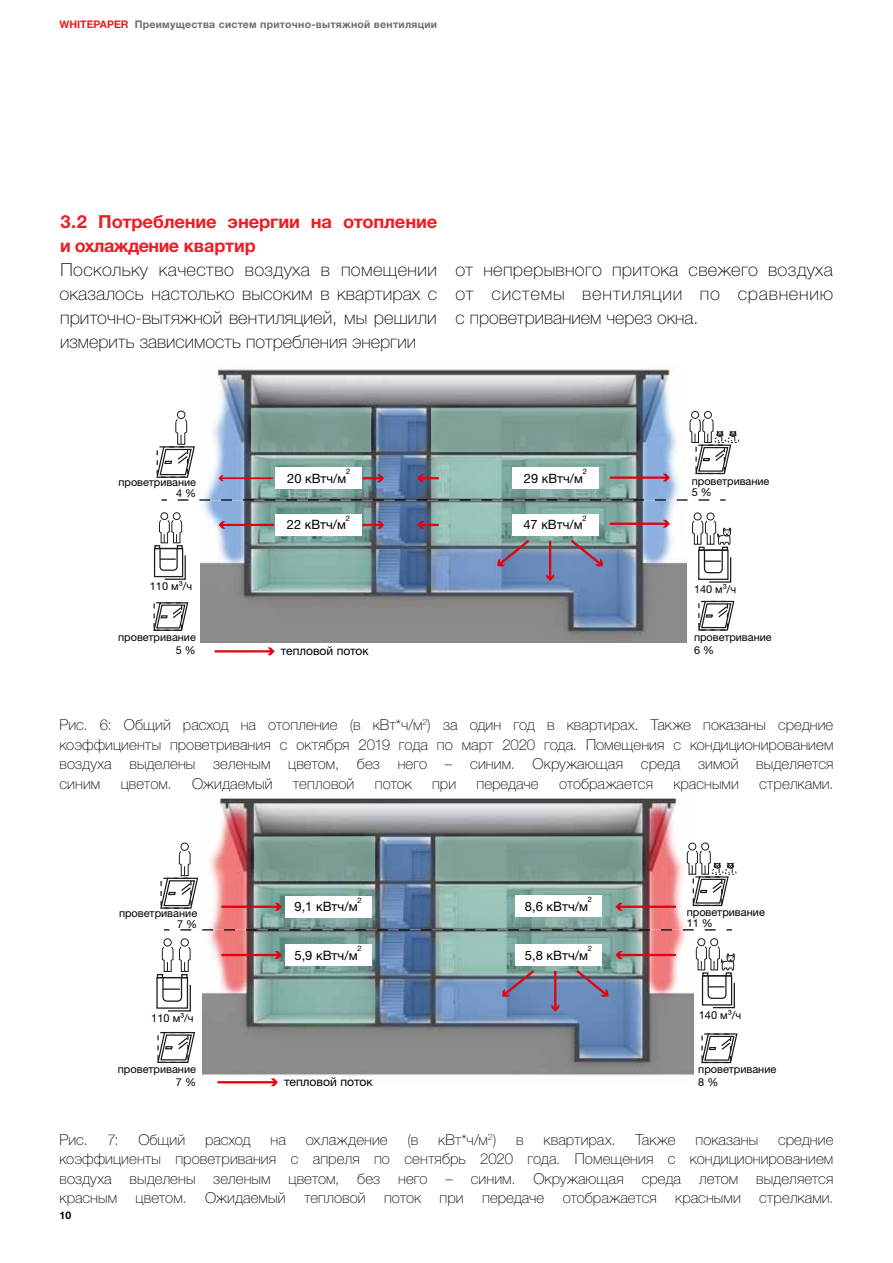
<style>
.page{position:relative;width:893px;height:1263px;background:#fff}
.page>*{position:absolute;margin:0;border:0;box-sizing:border-box;transform-origin:0 0}
.t1{font:100 18px/24px "Helvetica Neue LTW1 G";color:#000;text-align:justify}
.t2{font:700 18px/24px "Helvetica Neue LTW1 G";letter-spacing:-.01em;color:#ed1d24}
.t3{font:100 15px/19.5px "Helvetica Neue LTW1 G";letter-spacing:.005em;color:#000;text-align:justify}
.t4{font:12.9px "Helvetica Neuefor Zehnder";color:#000}
.t5{font:12.15px "Helvetica Neuefor Zehnder";color:#000}
.t6{font:10.95px/10.9px "Helvetica Neuefor Zehnder";color:#000;text-align:right}
.t7{font:700 10.5px "Helvetica Neue LTW1 G";letter-spacing:.025em;color:#6d6e71}
.t8{font:700 10.5px "Helvetica Neue LTW1 G";color:#000}
.t9{font:7.5px "Helvetica Neuefor Zehnder";color:#000}
.s1{color:#ed1d24}
</style>
<div class="page">
<img style="left:202px;top:798px;width:491px;height:285px">
<svg style="left:180px;top:929px;width:536px;height:1px"></svg>
<hr style="left:221px;top:905px;width:58px;height:3px;background:#e3000f">
<svg style="left:275px;top:903px;width:7px;height:8px"></svg>
<hr style="left:221px;top:954px;width:58px;height:2px;background:#e3000f">
<svg style="left:275px;top:951px;width:7px;height:8px"></svg>
<hr style="left:618px;top:905px;width:58px;height:3px;background:#e3000f">
<svg style="left:615px;top:903px;width:8px;height:8px"></svg>
<hr style="left:618px;top:954px;width:58px;height:2px;background:#e3000f">
<svg style="left:615px;top:951px;width:8px;height:8px"></svg>
<div style="left:285px;top:896px;width:86px;height:21px;background:#fff"></div>
<div style="left:285px;top:944px;width:86px;height:22px;background:#fff"></div>
<div style="left:515px;top:895px;width:87px;height:22px;background:#fff"></div>
<div style="left:515px;top:944px;width:87px;height:22px;background:#fff"></div>
<hr style="left:218px;top:1081px;width:57px;height:2px;background:#e3000f">
<svg style="left:271px;top:1078px;width:7px;height:8px"></svg>
<svg style="left:501px;top:967px;width:36px;height:31px"></svg>
<svg style="left:574px;top:967px;width:36px;height:31px"></svg>
<hr style="left:554px;top:971px;width:2px;height:38px;background:#e3000f">
<svg style="left:551px;top:1004px;width:8px;height:7px"></svg>
<svg style="left:157px;top:1031px;width:38px;height:32px"></svg>
<div style="left:181px;top:843px;width:8px;height:8px;border:1px solid #1d1d1b;border-radius:50%"></div>
<svg style="left:160px;top:850px;width:39px;height:59px"></svg>
<div style="left:181px;top:938px;width:8px;height:8px;border:1px solid #1d1d1b;border-radius:50%"></div>
<div style="left:164px;top:938px;width:8px;height:8px;border:1px solid #1d1d1b;border-radius:50%"></div>
<svg style="left:157px;top:946px;width:34px;height:66px"></svg>
<svg style="left:701px;top:1033px;width:37px;height:31px"></svg>
<div style="left:701px;top:843px;width:8px;height:7px;border:1px solid #1d1d1b;border-radius:50%"></div>
<div style="left:688px;top:843px;width:8px;height:7px;border:1px solid #1d1d1b;border-radius:50%"></div>
<svg style="left:686px;top:850px;width:50px;height:57px"></svg>
<div style="left:710px;top:938px;width:8px;height:8px;border:1px solid #1d1d1b;border-radius:50%"></div>
<div style="left:697px;top:938px;width:8px;height:8px;border:1px solid #1d1d1b;border-radius:50%"></div>
<svg style="left:695px;top:945px;width:40px;height:64px"></svg>
<svg style="left:254px;top:836px;width:121px;height:45px;background:#7b9c94"></svg>
<svg style="left:435px;top:836px;width:207px;height:45px;background:#7d9e96"></svg>
<img style="left:200px;top:368px;width:487px;height:274px">
<svg style="left:161px;top:499px;width:548px;height:2px"></svg>
<hr style="left:220px;top:477px;width:53px;height:2px;background:#e3000f">
<svg style="left:219px;top:475px;width:5px;height:6px"></svg>
<hr style="left:221px;top:524px;width:53px;height:2px;background:#e3000f">
<svg style="left:219px;top:521px;width:6px;height:8px"></svg>
<hr style="left:610px;top:476px;width:57px;height:3px;background:#e3000f">
<svg style="left:663px;top:474px;width:7px;height:7px"></svg>
<hr style="left:610px;top:523px;width:57px;height:2px;background:#e3000f">
<svg style="left:663px;top:520px;width:7px;height:8px"></svg>
<hr style="left:215px;top:650px;width:57px;height:2px;background:#e3000f">
<svg style="left:267px;top:647px;width:8px;height:8px"></svg>
<svg style="left:496px;top:537px;width:36px;height:31px"></svg>
<svg style="left:568px;top:537px;width:36px;height:31px"></svg>
<hr style="left:549px;top:541px;width:2px;height:37px;background:#e3000f">
<svg style="left:546px;top:574px;width:8px;height:7px"></svg>
<svg style="left:363px;top:474px;width:21px;height:8px"></svg>
<svg style="left:363px;top:521px;width:21px;height:8px"></svg>
<svg style="left:417px;top:474px;width:22px;height:8px"></svg>
<svg style="left:417px;top:521px;width:22px;height:8px"></svg>
<div style="left:177px;top:411px;width:8px;height:8px;border:1px solid #1d1d1b;border-radius:50%"></div>
<svg style="left:156px;top:418px;width:39px;height:60px"></svg>
<div style="left:704px;top:411px;width:8px;height:8px;border:1px solid #1d1d1b;border-radius:50%"></div>
<div style="left:691px;top:411px;width:8px;height:8px;border:1px solid #1d1d1b;border-radius:50%"></div>
<svg style="left:689px;top:418px;width:50px;height:57px"></svg>
<svg style="left:153px;top:602px;width:36px;height:29px"></svg>
<div style="left:173px;top:512px;width:7px;height:8px;border:1px solid #1d1d1b;border-radius:50%"></div>
<div style="left:161px;top:512px;width:7px;height:8px;border:1px solid #1d1d1b;border-radius:50%"></div>
<svg style="left:154px;top:519px;width:32px;height:61px"></svg>
<svg style="left:698px;top:600px;width:37px;height:31px"></svg>
<div style="left:707px;top:513px;width:7px;height:7px;border:1px solid #1d1d1b;border-radius:50%"></div>
<div style="left:694px;top:513px;width:7px;height:7px;border:1px solid #1d1d1b;border-radius:50%"></div>
<svg style="left:692px;top:520px;width:40px;height:63px"></svg>
<div style="left:276px;top:468px;width:86px;height:21px;background:#fff"></div>
<div style="left:275px;top:514px;width:86px;height:21px;background:#fff"></div>
<div style="left:512px;top:468px;width:86px;height:21px;background:#fff"></div>
<div style="left:512px;top:514px;width:86px;height:21px;background:#fff"></div>
<svg style="left:251px;top:407px;width:120px;height:45px;background:#7b9c93"></svg>
<svg style="left:431px;top:407px;width:205px;height:45px;background:#7d9e95"></svg>
<p class="t7" style="left:60px;top:18px;width:379px"><span class="s1">WHITEPAPER</span> Преимущества систем приточно-вытяжной вентиляции</p>
<p class="t2" style="left:60px;top:209px;width:379px">3.2 Потребление энергии на отопление и охлаждение квартир</p>
<p class="t1" style="left:59px;top:257px;width:379px">Поскольку качество воздуха в помещении оказалось настолько высоким в квартирах с приточно-вытяжной вентиляцией, мы решили измерить зависимость потребления энергии</p>
<p class="t1" style="left:455px;top:257px;width:379px">от непрерывного притока свежего воздуха от системы вентиляции по сравнению с проветриванием через окна.</p>
<p class="t9" style="left:346px;top:467px;width:6px">2</p>
<p class="t9" style="left:583px;top:467px;width:6px">2</p>
<p class="t4" style="left:287px;top:470px;width:61px">20 кВтч/м</p>
<p class="t4" style="left:524px;top:470px;width:61px">29 кВтч/м</p>
<p class="t6" style="left:118px;top:477px;width:79px">проветривание<br>4 %</p>
<p class="t6" style="left:692px;top:475px;width:79px;text-align:left">проветривание<br>5 %</p>
<p class="t6" style="left:150px;top:581px;width:44px">110 м³/ч</p>
<p class="t6" style="left:118px;top:630px;width:79px;line-height:13px">проветривание<br>5 %</p>
<p class="t9" style="left:346px;top:513px;width:6px">2</p>
<p class="t4" style="left:287px;top:517px;width:61px">22 кВтч/м</p>
<p class="t5" style="left:281px;top:644px;width:89px">тепловой поток</p>
<p class="t9" style="left:582px;top:513px;width:6px">2</p>
<p class="t4" style="left:523px;top:517px;width:61px">47 кВтч/м</p>
<p class="t6" style="left:694px;top:584px;width:44px">140 м³/ч</p>
<p class="t6" style="left:694px;top:630px;width:79px;line-height:13px;text-align:left">проветривание<br>6 %</p>
<p class="t3" style="left:60px;top:715px;width:775px">Рис. 6: Общий расход на отопление (в кВт*ч/м<sup>2</sup>) за один год в квартирах. Также показаны средние коэффициенты проветривания с октября 2019 года по март 2020 года. Помещения с кондиционированием воздуха выделены зеленым цветом, без него – синим. Окружающая среда зимой выделяется синим</p>
<p class="t3" style="left:121px;top:774px;width:52px">цветом.</p>
<p class="t3" style="left:192px;top:774px;width:82px">Ожидаемый</p>
<p class="t3" style="left:293px;top:774px;width:63px">тепловой</p>
<p class="t3" style="left:375px;top:774px;width:38px">поток</p>
<p class="t3" style="left:432px;top:774px;width:26px">при</p>
<p class="t3" style="left:476px;top:774px;width:64px">передаче</p>
<p class="t3" style="left:559px;top:774px;width:95px">отображается</p>
<p class="t3" style="left:673px;top:774px;width:67px">красными</p>
<p class="t3" style="left:759px;top:774px;width:76px">стрелками.</p>
<p class="t6" style="left:119px;top:907px;width:80px">проветривание<br>7 %</p>
<p class="t9" style="left:357px;top:895px;width:6px">2</p>
<p class="t4" style="left:294px;top:899px;width:65px">9,1 кВтч/м</p>
<p class="t9" style="left:588px;top:895px;width:6px">2</p>
<p class="t4" style="left:525px;top:898px;width:65px">8,6 кВтч/м</p>
<p class="t6" style="left:687px;top:907px;width:80px;text-align:left">проветривание<br>11 %</p>
<p class="t9" style="left:357px;top:944px;width:6px">2</p>
<p class="t4" style="left:294px;top:947px;width:65px">5,9 кВтч/м</p>
<p class="t9" style="left:588px;top:944px;width:6px">2</p>
<p class="t4" style="left:525px;top:947px;width:65px">5,8 кВтч/м</p>
<p class="t6" style="left:151px;top:1013px;width:44px">110 м³/ч</p>
<p class="t6" style="left:699px;top:1009px;width:44px">140 м³/ч</p>
<p class="t6" style="left:118px;top:1062px;width:80px;line-height:13.2px">проветривание<br>7 %</p>
<p class="t5" style="left:284px;top:1074px;width:90px">тепловой поток</p>
<p class="t6" style="left:698px;top:1062px;width:80px;line-height:13.2px;text-align:left">проветривание<br>8 %</p>
<p class="t3" style="left:60px;top:1130px;width:30px">Рис.</p>
<p class="t3" style="left:108px;top:1130px;width:13px">7:</p>
<p class="t3" style="left:138px;top:1130px;width:48px">Общий</p>
<p class="t3" style="left:205px;top:1130px;width:47px">расход</p>
<p class="t3" style="left:271px;top:1130px;width:17px">на</p>
<p class="t3" style="left:306px;top:1130px;width:83px">охлаждение</p>
<p class="t3" style="left:408px;top:1130px;width:12px">(в</p>
<p class="t3" style="left:438px;top:1130px;width:60px">кВт*ч/м<sup>2</sup>)</p>
<p class="t3" style="left:516px;top:1130px;width:9px">в</p>
<p class="t3" style="left:544px;top:1130px;width:74px">квартирах.</p>
<p class="t3" style="left:635px;top:1130px;width:42px">Также</p>
<p class="t3" style="left:695px;top:1130px;width:64px">показаны</p>
<p class="t3" style="left:60px;top:1130px;width:775px;text-indent:718px">средние коэффициенты проветривания с апреля по сентябрь 2020 года. Помещения с кондиционированием воздуха выделены зеленым цветом, без него – синим. Окружающая среда летом выделяется красным цветом. Ожидаемый тепловой поток при передаче отображается красными стрелками.</p>
<p class="t8" style="left:60px;top:1209px;width:13px">10</p>
</div>
